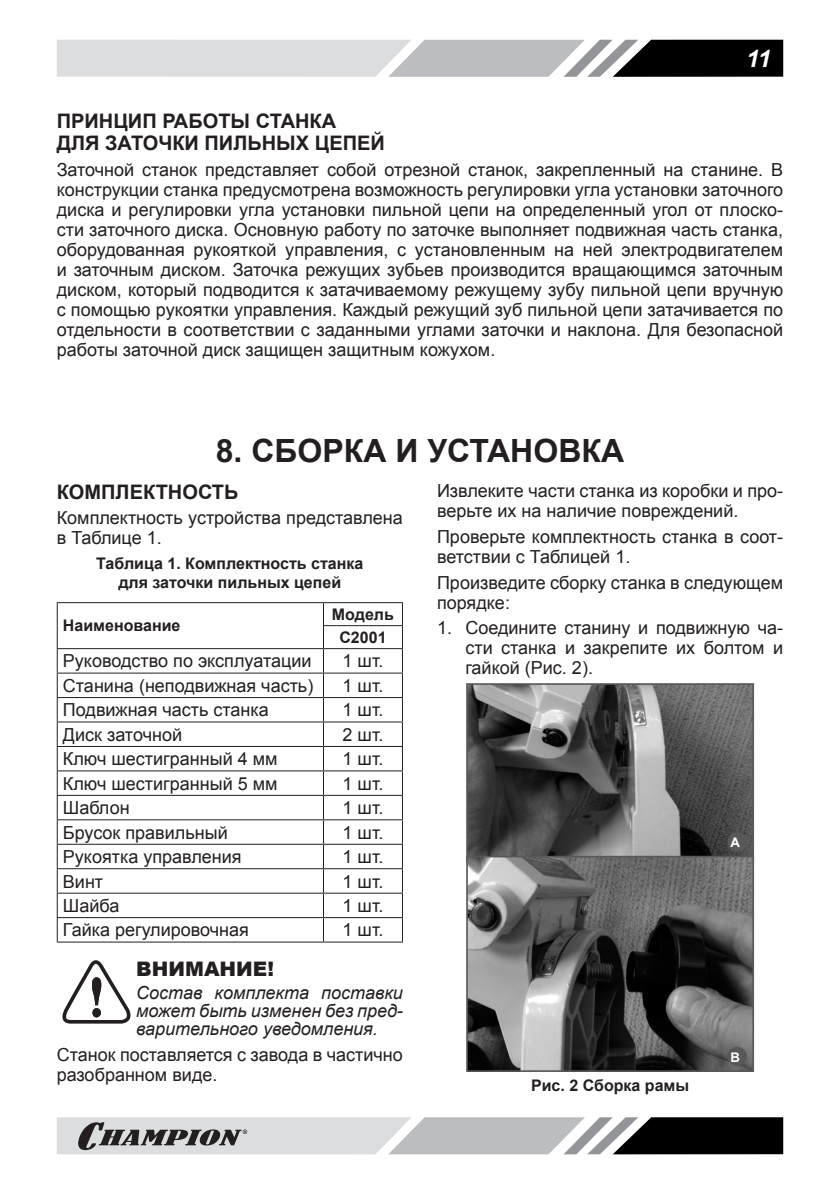
<style>
.page{position:relative;width:840px;height:1191px;background:#fff}
.page>*{position:absolute;margin:0;border:0;box-sizing:border-box;transform-origin:0 0}
.Заголовок_1{font:700 32px "Arial";color:#231f20}
.t1{font:italic 700 24px "Arial";color:#fff}
.Заголовок2{font:700 20px/22px "Arial";color:#231f20}
.ВНИМАНИЕ{font:900 20px "Arial";color:#231f20}
.Текст_основной{font:18px/20px "Arial";color:#231f20}
.Текст_список{font:18px/20px "Arial";color:#231f20;text-align:justify}
.ВНИМАНИЕ_ТЕКСТ{font:italic 18px/18px "Arial";color:#231f20;text-align:justify}
.РИСУНОК{font:700 16px/19.2px "Arial";color:#231f20;text-align:center}
.Таблица_жирн{font:700 16px "Arial";color:#231f20}
.Заголовок_1-2{font:700 13.2px "Arial";color:#fff}
</style>
<div class="page">
<svg style="left:57px;top:40px;width:725px;height:37px;background:#a7a8aa"></svg>
<svg style="left:57px;top:1117px;width:725px;height:37px;background:#9c9d9e"></svg>
<hr style="left:57px;top:602px;width:266px;height:1px;background:#231f20">
<hr style="left:323px;top:602px;width:80px;height:1px;background:#231f20">
<hr style="left:323px;top:625px;width:80px;height:1px;background:#231f20">
<hr style="left:57px;top:648px;width:266px;height:1px;background:#231f20">
<hr style="left:323px;top:648px;width:80px;height:1px;background:#231f20">
<hr style="left:57px;top:672px;width:266px;height:1px;background:#231f20">
<hr style="left:323px;top:672px;width:80px;height:1px;background:#231f20">
<hr style="left:57px;top:697px;width:266px;height:1px;background:#231f20">
<hr style="left:323px;top:697px;width:80px;height:1px;background:#231f20">
<hr style="left:57px;top:721px;width:266px;height:1px;background:#231f20">
<hr style="left:323px;top:721px;width:80px;height:1px;background:#231f20">
<hr style="left:57px;top:746px;width:266px;height:1px;background:#231f20">
<hr style="left:323px;top:746px;width:80px;height:1px;background:#231f20">
<hr style="left:57px;top:770px;width:266px;height:1px;background:#231f20">
<hr style="left:323px;top:770px;width:80px;height:1px;background:#231f20">
<hr style="left:57px;top:795px;width:266px;height:1px;background:#231f20">
<hr style="left:323px;top:795px;width:80px;height:1px;background:#231f20">
<hr style="left:57px;top:819px;width:266px;height:1px;background:#231f20">
<hr style="left:323px;top:819px;width:80px;height:1px;background:#231f20">
<hr style="left:57px;top:843px;width:266px;height:1px;background:#231f20">
<hr style="left:323px;top:843px;width:80px;height:1px;background:#231f20">
<hr style="left:57px;top:868px;width:266px;height:1px;background:#231f20">
<hr style="left:323px;top:868px;width:80px;height:1px;background:#231f20">
<hr style="left:57px;top:892px;width:266px;height:1px;background:#231f20">
<hr style="left:323px;top:892px;width:80px;height:1px;background:#231f20">
<hr style="left:57px;top:917px;width:266px;height:1px;background:#231f20">
<svg style="left:57px;top:603px;width:1px;height:338px"></svg>
<hr style="left:323px;top:917px;width:80px;height:1px;background:#231f20">
<svg style="left:323px;top:603px;width:1px;height:338px"></svg>
<svg style="left:402px;top:603px;width:1px;height:338px"></svg>
<hr style="left:57px;top:941px;width:266px;height:1px;background:#231f20">
<hr style="left:323px;top:941px;width:80px;height:1px;background:#231f20">
<svg style="left:62px;top:960px;width:69px;height:63px"></svg>
<img style="left:469px;top:686px;width:281px;height:169px">
<div style="left:466px;top:683px;width:287px;height:180px;border:2px solid #57585a"></div>
<img style="left:469px;top:858px;width:281px;height:211px">
<div style="left:466px;top:855px;width:287px;height:217px;border:2px solid #57585a"></div>
<div style="left:727px;top:832px;width:19px;height:19px;background:#57585a;border-radius:50%"></div>
<div style="left:727px;top:1046px;width:19px;height:20px;background:#57585a;border-radius:50%"></div>
<h2 class="t1" style="left:745px;top:42px;width:26px">11</h2>
<p class="Заголовок2" style="left:57px;top:111px;width:329px">ПРИНЦИП РАБОТЫ СТАНКА<br>ДЛЯ ЗАТОЧКИ ПИЛЬНЫХ ЦЕПЕЙ</p>
<p class="Текст_основной" style="left:57px;top:159px;width:727px;text-align:justify">Заточной станок представляет собой отрезной станок, закрепленный на станине. В конструкции станка предусмотрена возможность регулировки угла установки заточного диска и регулировки угла установки пильной цепи на определенный угол от плоско&shy;сти заточного диска. Основную работу по заточке выполняет подвижная часть станка, оборудованная рукояткой управления, с установленным на ней электродвигателем и заточным диском. Заточка режущих зубьев производится вращающимся заточным диском, который подводится к затачиваемому режущему зубу пильной цепи вручную с помощью рукоятки управления. Каждый режущий зуб пильной цепи затачивается по отдельности в соответствии с заданными углами заточки и наклона. Для безопасной работы заточной диск защищен защитным кожухом.</p>
<p class="Заголовок_1" style="left:216px;top:429px;width:409px">8. СБОРКА И УСТАНОВКА</p>
<p class="Заголовок2" style="left:57px;top:481px;width:183px">КОМПЛЕКТНОСТЬ</p>
<p class="Текст_основной" style="left:57px;top:508px;width:347px">Комплектность устройства представлена в Таблице 1.</p>
<p class="РИСУНОК" style="left:96px;top:554px;width:268px">Таблица 1. Комплектность станка для заточки пильных цепей</p>
<p class="Таблица_жирн" style="left:63px;top:615px;width:119px">Наименование</p>
<p class="Текст_основной" style="left:437px;top:481px;width:347px">Извлеките части станка из коробки и про&shy;верьте их на наличие повреждений.</p>
<p class="Текст_основной" style="left:437px;top:527px;width:347px">Проверьте комплектность станка в соот&shy;ветствии с Таблицей 1.</p>
<p class="Текст_основной" style="left:437px;top:572px;width:347px">Произведите сборку станка в следующем порядке:</p>
<p class="Текст_список" style="left:465px;top:618px;width:319px;text-indent:-28px">1. Соедините станину и подвижную ча&shy;сти станка и закрепите их болтом и гайкой (Рис. 2).</p>
<p class="Таблица_жирн" style="left:332px;top:603px;width:63px">Модель</p>
<p class="Таблица_жирн" style="left:339px;top:626px;width:49px">C2001</p>
<p class="Текст_основной" style="left:63px;top:651px;width:250px">Руководство по эксплуатации</p>
<p class="Текст_основной" style="left:342px;top:651px;width:42px">1 шт.</p>
<p class="Текст_основной" style="left:63px;top:675px;width:252px">Станина (неподвижная часть)</p>
<p class="Текст_основной" style="left:342px;top:675px;width:42px">1 шт.</p>
<p class="Текст_основной" style="left:63px;top:700px;width:207px">Подвижная часть станка</p>
<p class="Текст_основной" style="left:342px;top:700px;width:42px">1 шт.</p>
<p class="Текст_основной" style="left:63px;top:724px;width:121px">Диск заточной</p>
<p class="Текст_основной" style="left:342px;top:724px;width:42px">2 шт.</p>
<p class="Текст_основной" style="left:63px;top:749px;width:216px">Ключ шестигранный 4 мм</p>
<p class="Текст_основной" style="left:342px;top:749px;width:42px">1 шт.</p>
<p class="Текст_основной" style="left:63px;top:773px;width:216px">Ключ шестигранный 5 мм</p>
<p class="Текст_основной" style="left:342px;top:773px;width:42px">1 шт.</p>
<p class="Текст_основной" style="left:63px;top:798px;width:68px">Шаблон</p>
<p class="Текст_основной" style="left:342px;top:798px;width:42px">1 шт.</p>
<p class="Текст_основной" style="left:63px;top:822px;width:166px">Брусок правильный</p>
<p class="Текст_основной" style="left:342px;top:822px;width:42px">1 шт.</p>
<p class="Текст_основной" style="left:63px;top:847px;width:180px">Рукоятка управления</p>
<p class="Текст_основной" style="left:342px;top:847px;width:42px">1 шт.</p>
<p class="Текст_основной" style="left:63px;top:871px;width:42px">Винт</p>
<p class="Текст_основной" style="left:342px;top:871px;width:42px">1 шт.</p>
<p class="Текст_основной" style="left:63px;top:895px;width:58px">Шайба</p>
<p class="Текст_основной" style="left:342px;top:895px;width:42px">1 шт.</p>
<p class="Текст_основной" style="left:63px;top:920px;width:187px">Гайка регулировочная</p>
<p class="Текст_основной" style="left:342px;top:920px;width:42px">1 шт.</p>
<p class="ВНИМАНИЕ" style="left:136px;top:954px;width:139px">ВНИМАНИЕ!</p>
<p class="ВНИМАНИЕ_ТЕКСТ" style="left:136px;top:984px;width:268px">Состав комплекта поставки может быть изменен без пред&shy;варительного уведомления.</p>
<p class="Текст_основной" style="left:57px;top:1044px;width:347px">Станок поставляется с завода в частично разобранном виде.</p>
<p class="Заголовок_1-2" style="left:730px;top:833px;width:11px">А</p>
<p class="Заголовок_1-2" style="left:730px;top:1048px;width:11px">В</p>
<p class="РИСУНОК" style="left:530px;top:1076px;width:159px">Рис. 2 Сборка рамы</p>
</div>
